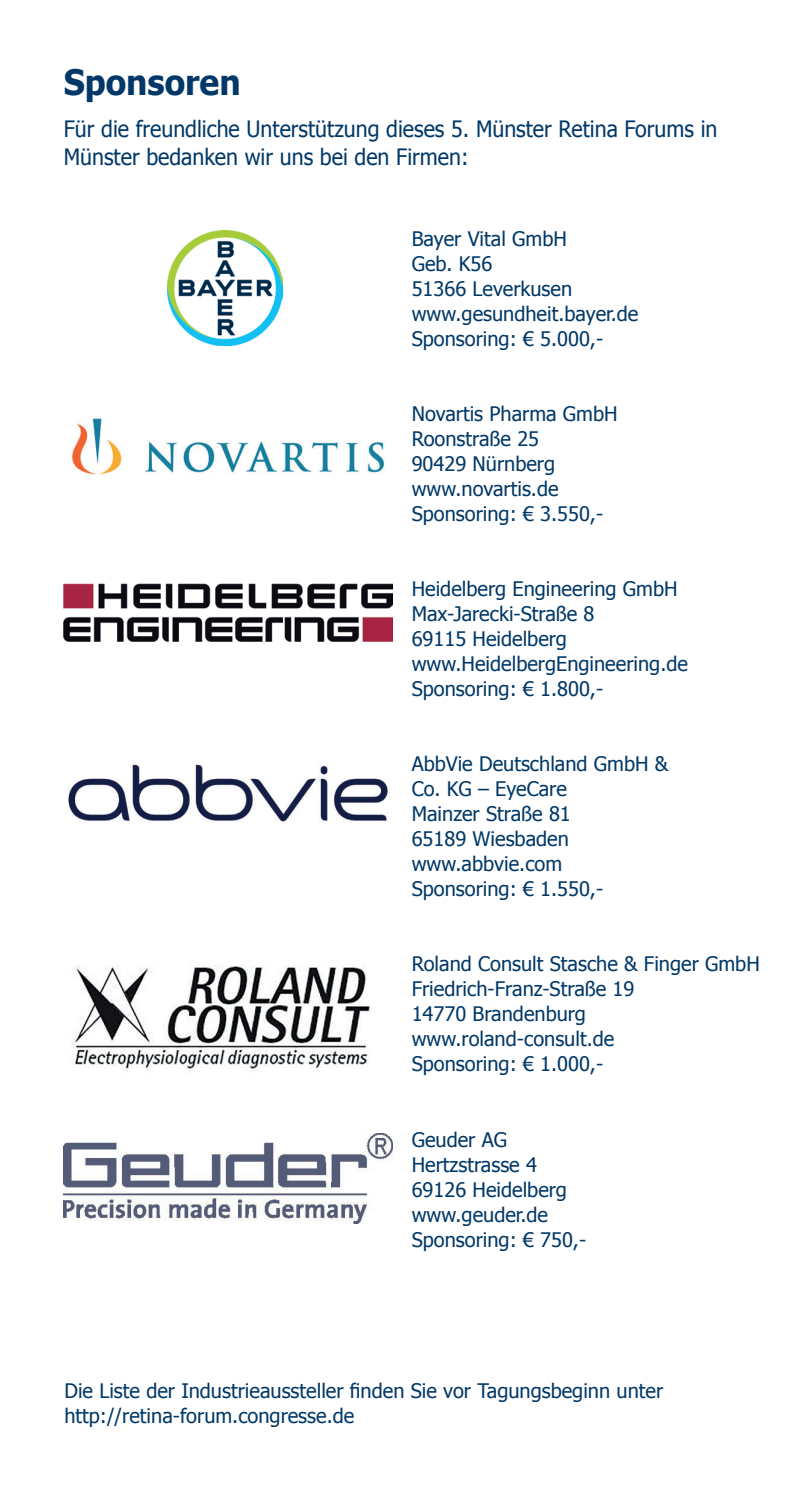
<style>
.page{position:relative;width:808px;height:1489px;background:#fff}
.page>*{position:absolute;margin:0;border:0;box-sizing:border-box;transform-origin:0 0}
.t1{font:700 35px "Tahoma";color:#013867;scale:.95 1}
.t2{font:22.5px/27.5px "Tahoma";color:#013867;scale:.95 1}
.t3{font:20px/25px "Tahoma";color:#013867}
</style>
<div class="page">
<img style="left:168px;top:231px;width:115px;height:115px">
<img style="left:72px;top:418px;width:313px;height:57px">
<img style="left:64px;top:583px;width:329px;height:58px">
<img style="left:68px;top:764px;width:320px;height:58px">
<img style="left:71px;top:965px;width:299px;height:107px">
<img style="left:64px;top:1133px;width:329px;height:90px">
<h1 class="t1" style="left:64px;top:58px;width:188px">Sponsoren</h1>
<p class="t2" style="left:64px;top:114px;width:690px">Für die freundliche Unterstützung dieses 5. Münster Retina Forums in<br>Münster bedanken wir uns bei den Firmen:</p>
<p class="t3" style="left:412px;top:225px;width:228px">Bayer Vital GmbH<br>Geb. K56<br>51366 Leverkusen www.gesundheit.bayer.de<br>Sponsoring: € 5.000,-</p>
<p class="t3" style="left:412px;top:400px;width:207px">Novartis Pharma GmbH<br>Roonstraße 25<br>90429 Nürnberg www.novartis.de<br>Sponsoring: € 3.550,-</p>
<p class="t3" style="left:412px;top:575px;width:278px">Heidelberg Engineering GmbH<br>Max-Jarecki-Straße 8<br>69115 Heidelberg www.HeidelbergEngineering.de<br>Sponsoring: € 1.800,-</p>
<p class="t3" style="left:412px;top:750px;width:258px">AbbVie Deutschland GmbH &amp;<br>Co. KG – EyeCare<br>Mainzer Straße 81<br>65189 Wiesbaden www.abbvie.com<br>Sponsoring: € 1.550,-</p>
<p class="t3" style="left:412px;top:950px;width:350px">Roland Consult Stasche &amp; Finger GmbH<br>Friedrich-Franz-Straße 19<br>14770 Brandenburg www.roland-consult.de<br>Sponsoring: € 1.000,-</p>
<p class="t3" style="left:412px;top:1125px;width:176px">Geuder AG<br>Hertzstrasse 4<br>69126 Heidelberg www.geuder.de<br>Sponsoring: € 750,-</p>
<p class="t3" style="left:64px;top:1377px;width:600px">Die Liste der Industrieaussteller finden Sie vor Tagungsbeginn unter http://retina-forum.congresse.de</p>
</div>
